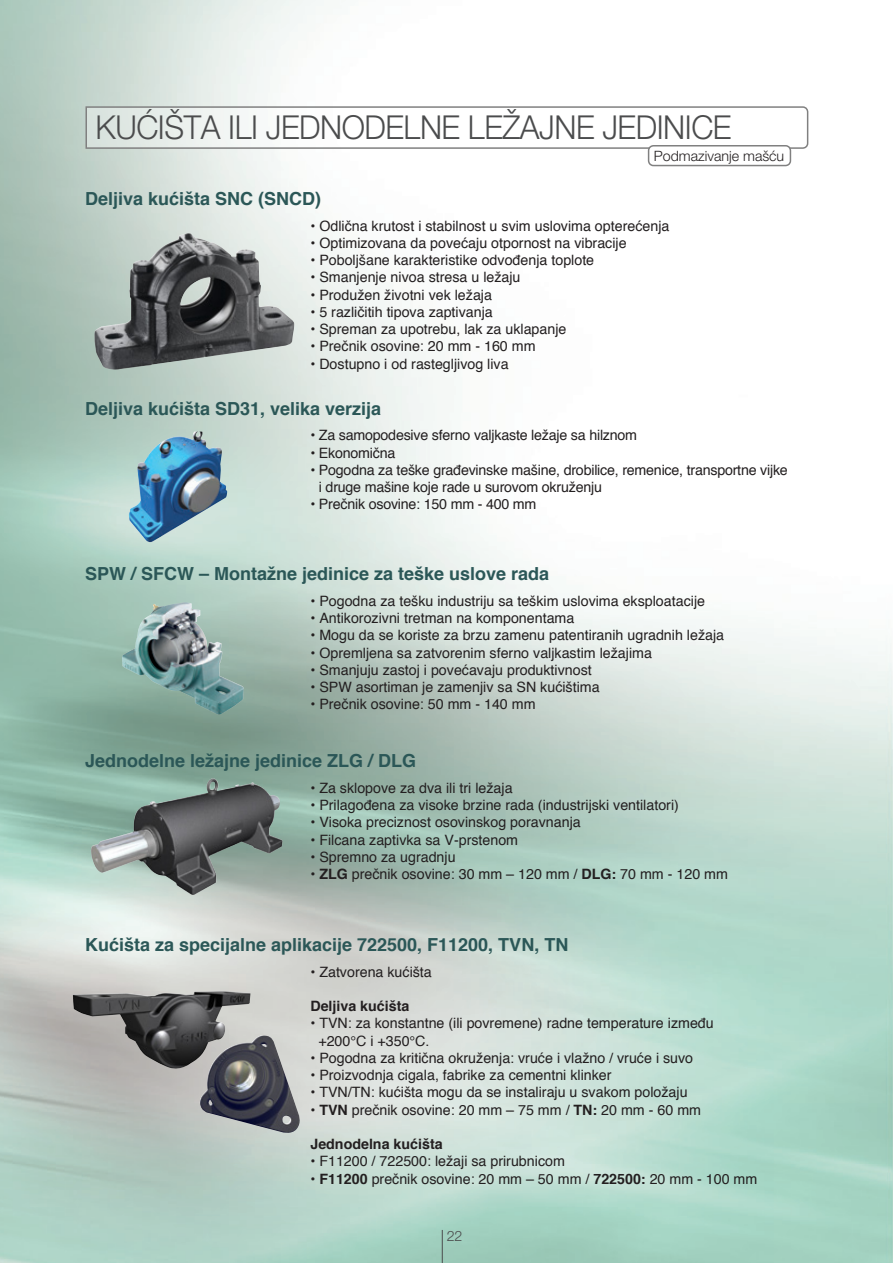
<style>
.page{position:relative;width:893px;height:1263px;background:#fff}
.page>*{position:absolute;margin:0;border:0;box-sizing:border-box;transform-origin:0 0}
.t1{font:300 33px "Helvetica Neue CELT";letter-spacing:-.015em;color:#4b4c4d;scale:.95 1}
.t2{font:700 18px "Helvetica";color:#2b5757}
.t3{font:14.25px/17.2px "Helvetica";color:#231f20}
.t4{font:700 14.25px "Helvetica";color:#231f20}
.t5{font:300 14.25px "Helvetica Neue CELT";color:#231f20}
.t6{font:300 14.25px "Helvetica Neue CELT";color:#4b4c4d}
.s1{font-weight:700}
</style>
<div class="page">
<hr style="left:442px;top:1230px;width:1px;height:33px;background:#4b4c4d">
<svg style="left:85px;top:106px;width:724px;height:44px"></svg>
<div style="left:649px;top:146px;width:141px;height:20px;background:#fff;border-radius:5px"></div>
<div style="left:648px;top:145px;width:143px;height:21px;border:2px solid #808080;border-radius:5px"></div>
<img style="left:94px;top:233px;width:200px;height:137px">
<img style="left:122px;top:602px;width:122px;height:113px">
<img style="left:128px;top:432px;width:99px;height:111px">
<img style="left:89px;top:778px;width:194px;height:117px">
<img style="left:73px;top:991px;width:229px;height:144px">
<p class="t1" style="left:95px;top:108px;width:671px">KUĆIŠTA ILI JEDNODELNE LEŽAJNE JEDINICE</p>
<p class="t5" style="left:654px;top:147px;width:132px">Podmazivanje mašću</p>
<p class="t2" style="left:85px;top:184px;width:238px">Deljiva kućišta SNC (SNCD)</p>
<p class="t3" style="left:310px;top:217px;width:360px">• Odlična krutost i stabilnost u svim uslovima opterećenja</p>
<p class="t3" style="left:310px;top:235px;width:318px">• Optimizovana da povećaju otpornost na vibracije</p>
<p class="t3" style="left:310px;top:252px;width:285px">• Poboljšane karakteristike odvođenja toplote</p>
<p class="t3" style="left:310px;top:269px;width:212px">• Smanjenje nivoa stresa u ležaju</p>
<p class="t3" style="left:310px;top:286px;width:183px">• Produžen životni vek ležaja</p>
<p class="t3" style="left:310px;top:304px;width:184px">• 5 različitih tipova zaptivanja</p>
<p class="t3" style="left:310px;top:321px;width:258px">• Spreman za upotrebu, lak za uklapanje</p>
<p class="t3" style="left:310px;top:338px;width:227px">• Prečnik osovine: 20 mm - 160 mm</p>
<p class="t3" style="left:310px;top:355px;width:200px">• Dostupno i od rastegljivog liva</p>
<p class="t2" style="left:85px;top:394px;width:298px">Deljiva kućišta SD31, velika verzija</p>
<p class="t3" style="left:310px;top:427px;width:328px">• Za samopodesive sferno valjkaste ležaje sa hilznom</p>
<p class="t3" style="left:310px;top:444px;width:87px">• Ekonomična</p>
<p class="t3" style="left:319px;top:462px;width:470px;text-indent:-9px">• Pogodna za teške građevinske mašine, drobilice, remenice, transportne vijke i druge mašine koje rade u surovom okruženju</p>
<p class="t3" style="left:310px;top:496px;width:228px">• Prečnik osovine: 150 mm - 400 mm</p>
<p class="t2" style="left:85px;top:559px;width:466px">SPW / SFCW – Montažne jedinice za teške uslove rada</p>
<p class="t3" style="left:310px;top:593px;width:396px">• Pogodna za tešku industriju sa teškim uslovima eksploatacije</p>
<p class="t3" style="left:310px;top:610px;width:265px">• Antikorozivni tretman na komponentama</p>
<p class="t3" style="left:310px;top:627px;width:415px">• Mogu da se koriste za brzu zamenu patentiranih ugradnih ležaja</p>
<p class="t3" style="left:310px;top:644px;width:343px">• Opremljena sa zatvorenim sferno valjkastim ležajima</p>
<p class="t3" style="left:310px;top:662px;width:283px">• Smanjuju zastoj i povećavaju produktivnost</p>
<p class="t3" style="left:310px;top:679px;width:291px">• SPW asortiman je zamenjiv sa SN kućištima</p>
<p class="t3" style="left:310px;top:696px;width:227px">• Prečnik osovine: 50 mm - 140 mm</p>
<p class="t2" style="left:85px;top:746px;width:333px">Jednodelne ležajne jedinice ZLG / DLG</p>
<p class="t3" style="left:310px;top:779px;width:204px">• Za sklopove za dva ili tri ležaja</p>
<p class="t3" style="left:310px;top:797px;width:370px">• Prilagođena za visoke brzine rada (industrijski ventilatori)</p>
<p class="t3" style="left:310px;top:814px;width:272px">• Visoka preciznost osovinskog poravnanja</p>
<p class="t3" style="left:310px;top:831px;width:209px">• Filcana zaptivka sa V-prstenom</p>
<p class="t3" style="left:310px;top:848px;width:147px">• Spremno za ugradnju</p>
<p class="t3" style="left:310px;top:866px;width:419px">• <span class="s1">ZLG</span> prečnik osovine: 30 mm – 120 mm / <span class="s1">DLG:</span> 70 mm - 120 mm</p>
<p class="t2" style="left:85px;top:930px;width:485px">Kućišta za specijalne aplikacije 722500, F11200, TVN, TN</p>
<p class="t3" style="left:310px;top:963px;width:123px">• Zatvorena kućišta</p>
<p class="t4" style="left:310px;top:994px;width:101px">Deljiva kućišta</p>
<p class="t3" style="left:310px;top:1015px;width:405px">• TVN: za konstantne (ili povremene) radne temperature između</p>
<p class="t3" style="left:318px;top:1032px;width:113px">+200°C i +350°C.</p>
<p class="t3" style="left:310px;top:1050px;width:384px">• Pogodna za kritična okruženja: vruće i vlažno / vruće i suvo</p>
<p class="t3" style="left:310px;top:1067px;width:303px">• Proizvodnja cigala, fabrike za cementni klinker</p>
<p class="t3" style="left:310px;top:1084px;width:379px">• TVN/TN: kućišta mogu da se instaliraju u svakom položaju</p>
<p class="t3" style="left:310px;top:1101px;width:392px">• <span class="s1">TVN</span> prečnik osovine: 20 mm – 75 mm / <span class="s1">TN:</span> 20 mm - 60 mm</p>
<p class="t4" style="left:310px;top:1132px;width:134px">Jednodelna kućišta</p>
<p class="t3" style="left:310px;top:1153px;width:256px">• F11200 / 722500: ležaji sa prirubnicom</p>
<p class="t3" style="left:310px;top:1170px;width:448px"><span class="s1">• F11200</span> prečnik osovine: 20 mm – 50 mm / <span class="s1">722500:</span> 20 mm - 100 mm</p>
<p class="t6" style="left:447px;top:1227px;width:17px">22</p>
</div>
